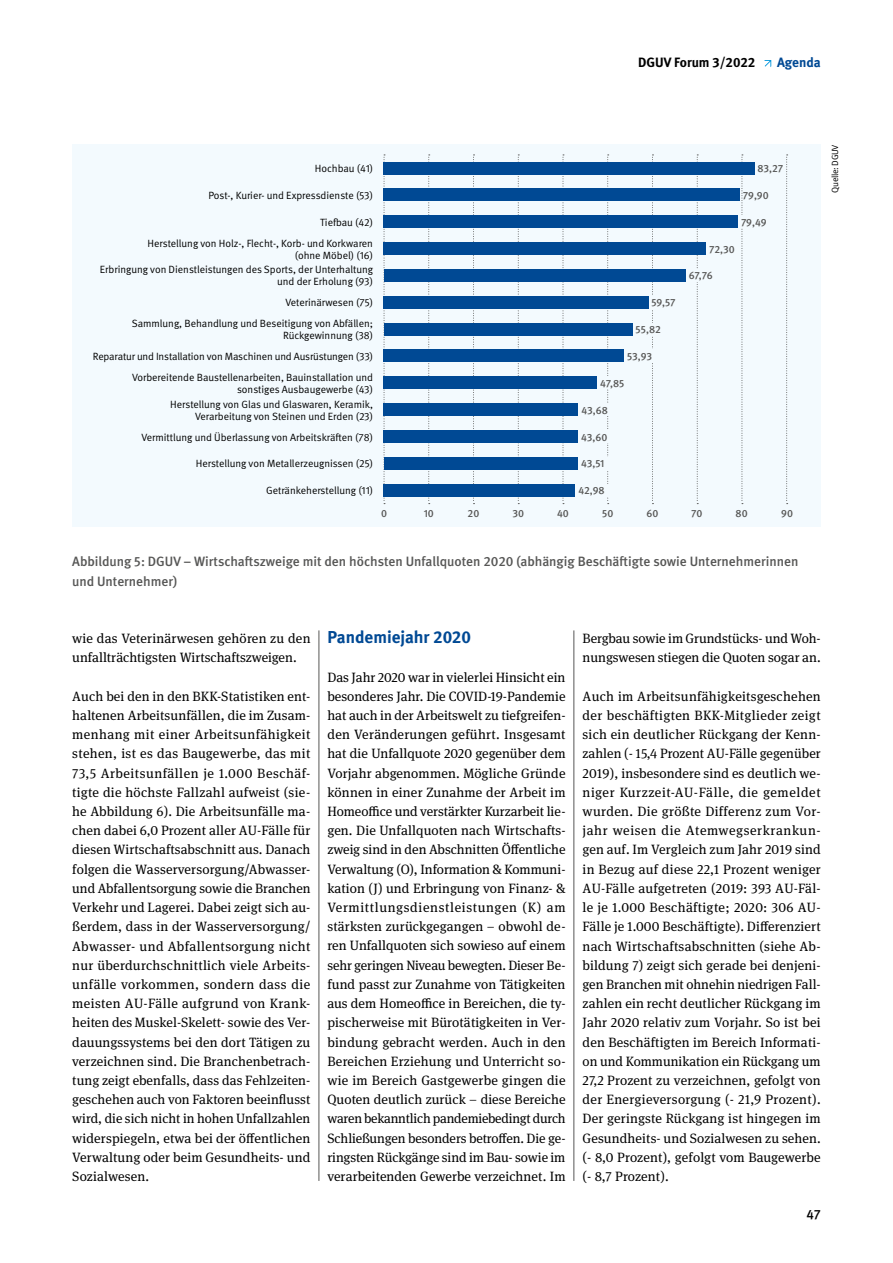
<style>
.page{position:relative;width:893px;height:1263px;background:#fff}
.page>*{position:absolute;margin:0;border:0;box-sizing:border-box;transform-origin:0 0}
.t1{font:700 17.25px "DGUV Meta";color:#004994}
.t2{font:13.5px/19.2px "DGUV Meta Serif";color:#000;text-align:justify}
.t3{font:500 13.5px/19.2px "DGUV Meta";color:#575756}
.t4{font:700 13.5px "DGUV Meta";color:#000}
.t5{font:700 13.5px "DGUV Meta";color:#004994}
.t6{font:500 13.5px "DGUV Meta";color:#000}
.t7{font:10.5px/12px "DGUV Meta";color:#000;text-align:right}
.t8{font:500 10.5px "DGUV Meta";letter-spacing:-.01em;color:#575756}
.t9{font:9px "DGUV Meta";letter-spacing:-.03em;color:#000}
</style>
<div class="page">
<svg style="left:764px;top:60px;width:7px;height:7px"></svg>
<hr style="left:319px;top:630px;width:1px;height:551px;background:#575756">
<hr style="left:574px;top:630px;width:1px;height:551px;background:#575756">
<div style="left:72px;top:145px;width:749px;height:382px;background:#f3fafe"></div>
<svg style="left:384px;top:155px;width:1px;height:349px"></svg>
<svg style="left:428px;top:155px;width:2px;height:349px"></svg>
<svg style="left:518px;top:155px;width:1px;height:349px"></svg>
<svg style="left:473px;top:155px;width:1px;height:349px"></svg>
<svg style="left:563px;top:155px;width:1px;height:349px"></svg>
<svg style="left:697px;top:155px;width:1px;height:349px"></svg>
<svg style="left:786px;top:155px;width:2px;height:349px"></svg>
<svg style="left:742px;top:155px;width:1px;height:349px"></svg>
<svg style="left:652px;top:155px;width:1px;height:349px"></svg>
<svg style="left:607px;top:155px;width:2px;height:349px"></svg>
<div style="left:741px;top:215px;width:31px;height:13px;background:#f3fafe"></div>
<div style="left:689px;top:269px;width:30px;height:13px;background:#f3fafe"></div>
<div style="left:649px;top:296px;width:30px;height:13px;background:#f3fafe"></div>
<div style="left:636px;top:323px;width:30px;height:12px;background:#f3fafe"></div>
<div style="left:627px;top:350px;width:31px;height:12px;background:#f3fafe"></div>
<div style="left:600px;top:376px;width:32px;height:13px;background:#f3fafe"></div>
<div style="left:581px;top:403px;width:35px;height:13px;background:#f3fafe"></div>
<div style="left:581px;top:430px;width:35px;height:13px;background:#f3fafe"></div>
<div style="left:581px;top:457px;width:30px;height:13px;background:#f3fafe"></div>
<div style="left:578px;top:484px;width:38px;height:13px;background:#f3fafe"></div>
<div style="left:384px;top:162px;width:371px;height:12px;background:#004994"></div>
<div style="left:384px;top:189px;width:356px;height:12px;background:#004994"></div>
<div style="left:384px;top:216px;width:354px;height:12px;background:#004994"></div>
<div style="left:384px;top:243px;width:322px;height:12px;background:#004994"></div>
<div style="left:384px;top:269px;width:302px;height:12px;background:#004994"></div>
<div style="left:384px;top:296px;width:265px;height:12px;background:#004994"></div>
<div style="left:384px;top:323px;width:248px;height:12px;background:#004994"></div>
<div style="left:384px;top:350px;width:240px;height:12px;background:#004994"></div>
<div style="left:384px;top:377px;width:213px;height:12px;background:#004994"></div>
<div style="left:384px;top:404px;width:194px;height:12px;background:#004994"></div>
<div style="left:384px;top:430px;width:194px;height:12px;background:#004994"></div>
<div style="left:384px;top:457px;width:194px;height:12px;background:#004994"></div>
<div style="left:384px;top:484px;width:191px;height:12px;background:#004994"></div>
<p class="t4" style="left:638px;top:54px;width:119px">DGUV Forum 3/2022</p>
<p class="t5" style="left:777px;top:54px;width:45px">Agenda</p>
<p class="t7" style="left:315px;top:163px;width:60px">Hochbau (41)</p>
<p class="t8" style="left:758px;top:162px;width:27px">83,27</p>
<p class="t7" style="left:208px;top:189px;width:166px">Post-, Kurier- und Expressdienste (53)</p>
<p class="t8" style="left:743px;top:189px;width:27px">79,90</p>
<p class="t7" style="left:320px;top:216px;width:54px">Tiefbau (42)</p>
<p class="t8" style="left:741px;top:216px;width:27px">79,49</p>
<p class="t7" style="left:148px;top:237px;width:227px">Herstellung von Holz-, Flecht-, Korb- und Korkwaren (ohne Möbel) (16)</p>
<p class="t8" style="left:709px;top:243px;width:27px">72,30</p>
<p class="t7" style="left:100px;top:264px;width:275px">Erbringung von Dienstleistungen des Sports, der Unterhaltung und der Erholung (93)</p>
<p class="t8" style="left:689px;top:270px;width:25px">67,76</p>
<p class="t7" style="left:285px;top:297px;width:89px">Veterinärwesen (75)</p>
<p class="t8" style="left:651px;top:296px;width:26px">59,57</p>
<p class="t7" style="left:132px;top:318px;width:243px">Sammlung, Behandlung und Beseitigung von Abfällen;<br>Rückgewinnung (38)</p>
<p class="t8" style="left:636px;top:323px;width:27px">55,82</p>
<p class="t7" style="left:93px;top:351px;width:282px">Reparatur und Installation von Maschinen und Ausrüstungen (33)</p>
<p class="t8" style="left:627px;top:350px;width:26px">53,93</p>
<p class="t7" style="left:132px;top:371px;width:243px">Vorbereitende Baustellenarbeiten, Bauinstallation und sonstiges Ausbaugewerbe (43)</p>
<p class="t8" style="left:600px;top:377px;width:26px">47,85</p>
<p class="t7" style="left:170px;top:398px;width:204px">Herstellung von Glas und Glaswaren, Keramik,<br>Verarbeitung von Steinen und Erden (23)</p>
<p class="t8" style="left:581px;top:404px;width:28px">43,68</p>
<p class="t7" style="left:141px;top:431px;width:233px">Vermittlung und Überlassung von Arbeitskräften (78)</p>
<p class="t8" style="left:581px;top:431px;width:28px">43,60</p>
<p class="t7" style="left:196px;top:458px;width:179px">Herstellung von Metallerzeugnissen (25)</p>
<p class="t8" style="left:581px;top:458px;width:25px">43,51</p>
<p class="t7" style="left:266px;top:485px;width:108px">Getränkeherstellung (11)</p>
<p class="t8" style="left:578px;top:484px;width:28px">42,98</p>
<p class="t8" style="left:381px;top:507px;width:7px">0</p>
<p class="t8" style="left:424px;top:507px;width:12px">10</p>
<p class="t8" style="left:468px;top:507px;width:13px">20</p>
<p class="t8" style="left:512px;top:507px;width:13px">30</p>
<p class="t8" style="left:557px;top:507px;width:13px">40</p>
<p class="t8" style="left:602px;top:507px;width:13px">50</p>
<p class="t8" style="left:646px;top:507px;width:13px">60</p>
<p class="t8" style="left:691px;top:507px;width:13px">70</p>
<p class="t8" style="left:735px;top:507px;width:14px">80</p>
<p class="t8" style="left:781px;top:507px;width:13px">90</p>
<p class="t3" style="left:72px;top:553px;width:728px">Abbildung 5: DGUV – Wirtschaftszweige mit den höchsten Unfallquoten 2020 (abhängig Beschäftigte sowie Unternehmerinnen und Unternehmer)</p>
<p class="t9" style="left:830px;top:193px;width:50px;rotate:-90deg">Quelle: DGUV</p>
<p class="t2" style="left:72px;top:629px;width:240px">wie das Veterinärwesen gehören zu den unfallträchtigsten Wirtschaftszweigen.</p>
<p class="t2" style="left:72px;top:687px;width:240px">Auch bei den in den BKK-Statistiken ent&shy;haltenen Arbeitsunfällen, die im Zusam&shy;menhang mit einer Arbeitsunfähigkeit stehen, ist es das Baugewerbe, das mit 73,5 Arbeitsunfällen je 1.000 Beschäf&shy;tigte die höchste Fallzahl aufweist (sie&shy;he Abbildung 6). Die Arbeitsunfälle ma&shy;chen dabei 6,0 Prozent aller AU-Fälle für diesen Wirtschaftsabschnitt aus. Danach folgen die Wasserversorgung/Abwasser&shy;und Abfallentsorgung sowie die Branchen Verkehr und Lagerei. Dabei zeigt sich au&shy;ßerdem, dass in der Wasserversorgung/ Abwasser- und Abfallentsorgung nicht nur überdurchschnittlich viele Arbeits&shy;unfälle vorkommen, sondern dass die meisten AU-Fälle aufgrund von Krank&shy;heiten des Muskel-Skelett- sowie des Ver&shy;dauungssystems bei den dort Tätigen zu verzeichnen sind. Die Branchenbetrach&shy;tung zeigt ebenfalls, dass das Fehlzeiten&shy;geschehen auch von Faktoren beeinflusst wird, die sich nicht in hohen Unfallzahlen widerspiegeln, etwa bei der öffentlichen Verwaltung oder beim Gesundheits- und Sozialwesen.</p>
<p class="t1" style="left:327px;top:627px;width:145px">Pandemiejahr 2020</p>
<p class="t2" style="left:327px;top:668px;width:240px">Das Jahr 2020 war in vielerlei Hinsicht ein besonderes Jahr. Die COVID-19-Pandemie hat auch in der Arbeitswelt zu tiefgreifen&shy;den Veränderungen geführt. Insgesamt hat die Unfallquote 2020 gegenüber dem Vorjahr abgenommen. Mögliche Gründe können in einer Zunahme der Arbeit im Homeoffice und verstärkter Kurzarbeit lie&shy;gen. Die Unfallquoten nach Wirtschafts&shy;zweig sind in den Abschnitten Öffentliche Verwaltung (O), Information &amp; Kommuni&shy;kation (J) und Erbringung von Finanz- &amp; Vermittlungsdienstleistungen (K) am stärksten zurückgegangen – obwohl de&shy;ren Unfallquoten sich sowieso auf einem sehr geringen Niveau bewegten. Dieser Be&shy;fund passt zur Zunahme von Tätigkeiten aus dem Homeoffice in Bereichen, die ty&shy;pischerweise mit Bürotätigkeiten in Ver&shy;bindung gebracht werden. Auch in den Bereichen Erziehung und Unterricht so&shy;wie im Bereich Gastgewerbe gingen die Quoten deutlich zurück – diese Bereiche waren bekanntlich pandemiebedingt durch Schließungen besonders betroffen. Die ge&shy;ringsten Rückgänge sind im Bau- sowie im verarbeitenden Gewerbe verzeichnet. Im</p>
<p class="t2" style="left:583px;top:629px;width:240px">Bergbau sowie im Grundstücks- und Woh&shy;nungswesen stiegen die Quoten sogar an.</p>
<p class="t2" style="left:583px;top:687px;width:240px">Auch im Arbeitsunfähigkeitsgeschehen der beschäftigten BKK-Mitglieder zeigt sich ein deutlicher Rückgang der Kenn&shy;zahlen (- 15,4 Prozent AU-Fälle gegenüber 2019), insbesondere sind es deutlich we&shy;niger Kurzzeit-AU-Fälle, die gemeldet wurden. Die größte Differenz zum Vor&shy;jahr weisen die Atemwegserkrankun&shy;gen auf. Im Vergleich zum Jahr 2019 sind in Bezug auf diese 22,1 Prozent weniger AU-Fälle aufgetreten (2019: 393 AU-Fäl&shy;le je 1.000 Beschäftigte; 2020: 306 AU-Fälle je 1.000 Beschäftigte). Differenziert nach Wirtschaftsabschnitten (siehe Ab&shy;bildung 7) zeigt sich gerade bei denjeni&shy;gen Branchen mit ohnehin niedrigen Fall&shy;zahlen ein recht deutlicher Rückgang im Jahr 2020 relativ zum Vorjahr. So ist bei den Beschäftigten im Bereich Informati&shy;on und Kommunikation ein Rückgang um 27,2 Prozent zu verzeichnen, gefolgt von der Energieversorgung (- 21,9 Prozent).<br>Der geringste Rückgang ist hingegen im Gesundheits- und Sozialwesen zu sehen. (- 8,0 Prozent), gefolgt vom Baugewerbe (- 8,7 Prozent).</p>
<p class="t6" style="left:807px;top:1207px;width:16px">47</p>
</div>
